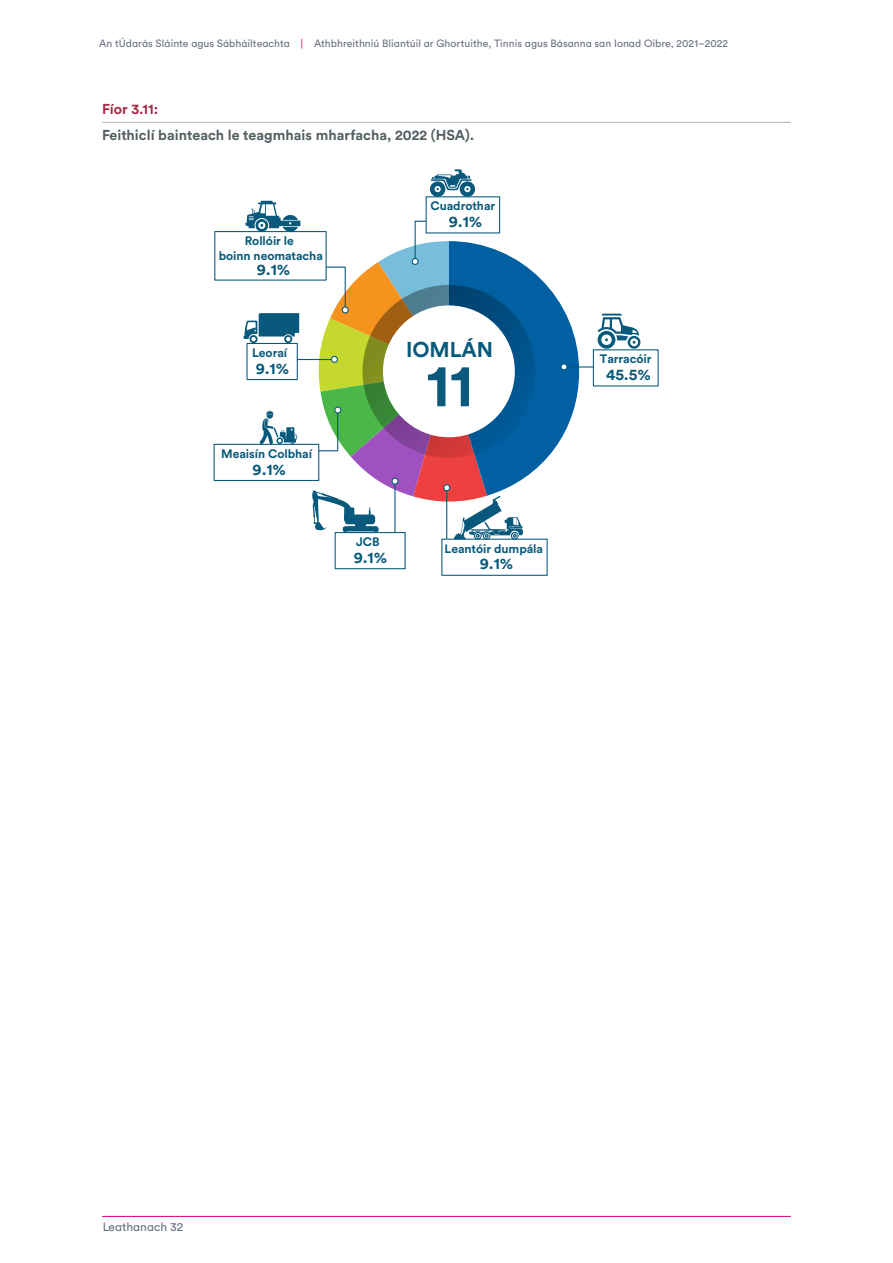
<style>
.page{position:relative;width:893px;height:1263px;background:#fff}
.page>*{position:absolute;margin:0;border:0;box-sizing:border-box;transform-origin:0 0}
.t1{font:700 59.85px "Circular Std";color:#08597b}
.t2{font:700 21.3px "Circular Std";color:#08597b}
.t3{font:700 15.75px "Circular Std";color:#08597b}
.table_title{font:700 14.25px "Circular Std";letter-spacing:.005em;color:#535e63}
.table_number{font:700 14.25px "Circular Std";letter-spacing:.005em;color:#a62c46}
.t4{font:700 12.15px/14.5px "Circular Std";letter-spacing:-.005em;color:#08597b;text-align:center}
.t5{font:12px "VM Circular Chat";letter-spacing:.005em;color:#697080}
.t6{font:10.5px "VM Circular Chat";letter-spacing:.005em;color:#697080}
.s1{color:#d22d59}
</style>
<div class="page">
<hr style="left:102px;top:1216px;width:689px;height:1px;background:#c7027f">
<hr style="left:102px;top:122px;width:689px;height:1px;background:#b3b2b2">
<svg style="left:598px;top:314px;width:42px;height:35px"></svg>
<div style="left:441px;top:539px;width:107px;height:37px;border:1px solid #08597b"></div>
<svg style="left:430px;top:169px;width:45px;height:28px"></svg>
<div style="left:246px;top:343px;width:52px;height:37px;border:1px solid #08597b"></div>
<hr style="left:564px;top:366px;width:29px;height:2px;background:#08597b">
<hr style="left:297px;top:359px;width:37px;height:1px;background:#08597b">
<div style="left:335px;top:532px;width:71px;height:37px;border:1px solid #08597b"></div>
<svg style="left:244px;top:313px;width:55px;height:30px"></svg>
<div style="left:214px;top:444px;width:105px;height:37px;border:1px solid #08597b"></div>
<svg style="left:259px;top:411px;width:38px;height:33px"></svg>
<svg style="left:312px;top:220px;width:267px;height:320px"></svg>
<svg style="left:245px;top:201px;width:55px;height:31px"></svg>
<p class="t6" style="left:99px;top:36px;width:630px">An tÚdarás Sláinte agus Sábháilteachta <span class="s1">|</span> Athbhreithniú Bliantúil ar Ghortuithe, Tinnis agus Básanna san Ionad Oibre, 2021–2022</p>
<p class="table_number" style="left:102px;top:99px;width:58px">Fíor 3.11:</p>
<p class="table_title" style="left:102px;top:126px;width:374px">Feithiclí bainteach le teagmhais mharfacha, 2022 (HSA).</p>
<p class="t4" style="left:219px;top:233px;width:106px">Rollóir le<br>boinn neomatacha</p>
<p class="t3" style="left:257px;top:259px;width:35px">9.1%</p>
<p class="t4" style="left:252px;top:345px;width:37px">Leoraí</p>
<p class="t3" style="left:256px;top:358px;width:35px">9.1%</p>
<p class="t4" style="left:221px;top:446px;width:92px">Meaisín Colbhaí</p>
<p class="t3" style="left:253px;top:459px;width:35px">9.1%</p>
<p class="t4" style="left:430px;top:199px;width:66px">Cuadrothar</p>
<p class="t3" style="left:449px;top:211px;width:35px">9.1%</p>
<p class="t2" style="left:406px;top:335px;width:88px">IOMLÁN</p>
<p class="t1" style="left:426px;top:347px;width:49px">11</p>
<p class="t4" style="left:356px;top:534px;width:25px">JCB</p>
<p class="t3" style="left:354px;top:547px;width:35px">9.1%</p>
<p class="t4" style="left:445px;top:541px;width:100px">Leantóir dumpála</p>
<p class="t3" style="left:480px;top:554px;width:35px">9.1%</p>
<p class="t4" style="left:600px;top:352px;width:53px">Tarracóir</p>
<p class="t3" style="left:606px;top:364px;width:46px">45.5%</p>
<p class="t5" style="left:102px;top:1219px;width:83px">Leathanach 32</p>
</div>
